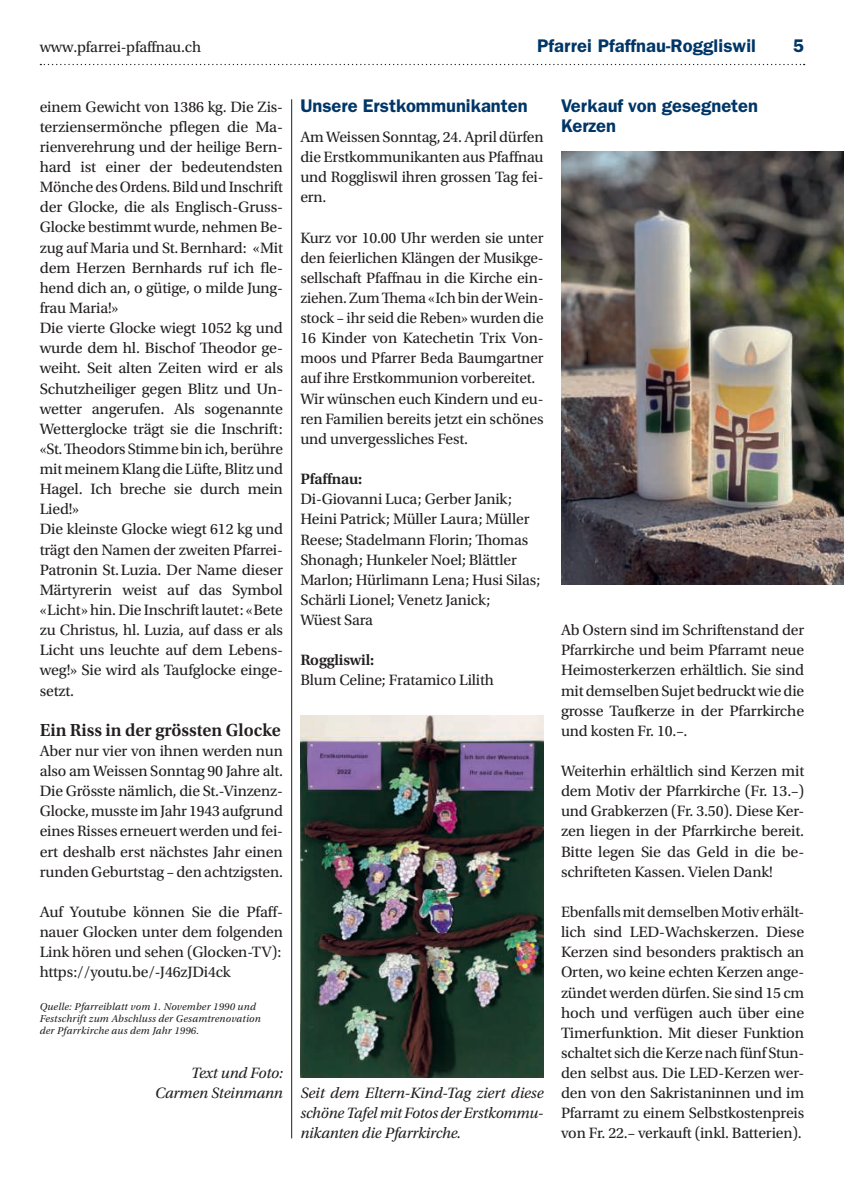
<style>
.page{position:relative;width:844px;height:1191px;background:#fff}
.page>*{position:absolute;margin:0;border:0;box-sizing:border-box;transform-origin:0 0}
.t1{font:600 18.38px/20.1px "ITC Franklin Gothic Std";color:#003667}
.t2{font:600 18.38px "Utopia Std";color:#231f20}
.t3{font:15.75px/20.1px "Utopia Std";letter-spacing:-.01em;color:#231f20;text-align:justify}
.t4{font:italic 15.75px/20.1px "Utopia Std";letter-spacing:-.01em;color:#231f20;text-align:right}
.t5{font:600 15.75px "Utopia Std";letter-spacing:-.01em;color:#231f20}
.t6{font:italic 10.5px/12.2px "Utopia Std";letter-spacing:.02em;color:#231f20}
</style>
<div class="page">
<svg style="left:40px;top:64px;width:764px;height:1px"></svg>
<img style="left:561px;top:152px;width:282px;height:433px">
<img style="left:300px;top:715px;width:243px;height:362px">
<hr style="left:291px;top:99px;width:1px;height:1039px;background:#231f20">
<p class="t3" style="left:40px;top:37px;width:163px">www.pfarrei-pfaffnau.ch</p>
<p class="t1" style="left:537px;top:36px;width:220px">Pfarrei Pfaffnau-Roggliswil</p>
<p class="t1" style="left:793px;top:36px;width:13px">5</p>
<p class="t3" style="left:40px;top:97px;width:245px;text-align:left">einem Gewicht von 1386 kg. Die Zis&shy;terziensermönche pflegen die Ma&shy;rienverehrung und der heilige Bern&shy;hard ist einer der bedeutendsten<br>Mönche des Ordens. Bild und Inschrift der Glocke, die als Englisch-Gruss-<br>Glocke bestimmt wurde, nehmen Be&shy;zug auf Maria und St.Bernhard: «Mit dem Herzen Bernhards ruf ich fle&shy;hend dich an, o gütige, o milde Jung&shy;frau Maria!»<br>Die vierte Glocke wiegt 1052 kg und wurde dem hl. Bischof Theodor ge&shy;weiht. Seit alten Zeiten wird er als<br>Schutzheiliger gegen Blitz und Un&shy;wetter angerufen. Als sogenannte<br>Wetterglocke trägt sie die Inschrift: «St.Theodors Stimme bin ich, berühre mit meinem Klang die Lüfte, Blitz und<br>Hagel. Ich breche sie durch mein<br>Lied!»<br>Die kleinste Glocke wiegt 612 kg und trägt den Namen der zweiten Pfarrei-<br>Patronin St.Luzia. Der Name dieser<br>Märtyrerin weist auf das Symbol «Licht» hin. Die Inschrift lautet: «Bete zu Christus, hl. Luzia, auf dass er als<br>Licht uns leuchte auf dem Lebens&shy;weg!» Sie wird als Taufglocke einge&shy;setzt.</p>
<p class="t2" style="left:40px;top:719px;width:242px">Ein Riss in der grössten Glocke</p>
<p class="t3" style="left:40px;top:741px;width:245px">Aber nur vier von ihnen werden nun also am Weissen Sonntag 90 Jahre alt.<br>Die Grösste nämlich, die St.-Vinzenz-Glocke, musste im Jahr 1943 aufgrund eines Risses erneuert werden und fei&shy;ert deshalb erst nächstes Jahr einen runden Geburtstag – den achtzigsten.</p>
<p class="t3" style="left:40px;top:902px;width:245px;text-align:left">Auf Youtube können Sie die Pfaff&shy;nauer Glocken unter dem folgenden Link hören und sehen (Glocken-TV): https://youtu.be/-J46zJDi4ck</p>
<p class="t6" style="left:40px;top:1000px;width:223px">Quelle: Pfarreiblatt vom 1. November 1990 und<br>Festschrift zum Abschluss der Gesamtrenovation der Pfarrkirche aus dem Jahr 1996.</p>
<p class="t4" style="left:155px;top:1063px;width:129px">Text und Foto:<br>Carmen Steinmann</p>
<p class="t1" style="left:300px;top:95px;width:229px">Unsere Erstkommunikanten</p>
<p class="t3" style="left:300px;top:127px;width:245px">Am Weissen Sonntag, 24. April dürfen die Erstkommunikanten aus Pfaffnau und Roggliswil ihren grossen Tag fei&shy;ern.</p>
<p class="t3" style="left:300px;top:228px;width:245px;text-align:left">Kurz vor 10.00 Uhr werden sie unter den feierlichen Klängen der Musikge&shy;sellschaft Pfaffnau in die Kirche ein&shy;ziehen. Zum Thema «Ich bin der Wein&shy;stock – ihr seid die Reben» wurden die 16 Kinder von Katechetin Trix Von&shy;moos und Pfarrer Beda Baumgartner auf ihre Erstkommunion vorbereitet.<br>Wir wünschen euch Kindern und eu&shy;ren Familien bereits jetzt ein schönes und unvergessliches Fest.</p>
<p class="t5" style="left:300px;top:470px;width:63px">Pfaffnau:</p>
<p class="t3" style="left:300px;top:489px;width:242px;text-align:left">Di-Giovanni Luca; Gerber Janik;<br>Heini Patrick; Müller Laura; Müller<br>Reese; Stadelmann Florin; Thomas<br>Shonagh; Hunkeler Noel; Blättler<br>Marlon; Hürlimann Lena; Husi Silas;<br>Schärli Lionel; Venetz Janick;<br>Wüest Sara</p>
<p class="t5" style="left:300px;top:651px;width:75px">Roggliswil:</p>
<p class="t3" style="left:300px;top:670px;width:195px">Blum Celine; Fratamico Lilith</p>
<p class="t4" style="left:300px;top:1083px;width:245px;text-align:justify">Seit dem Eltern-Kind-Tag ziert diese schöne Tafel mit Fotos der Erstkommu&shy;nikanten die Pfarrkirche.</p>
<p class="t1" style="left:561px;top:95px;width:198px">Verkauf von gesegneten<br>Kerzen</p>
<p class="t3" style="left:561px;top:620px;width:245px">Ab Ostern sind im Schriftenstand der Pfarrkirche und beim Pfarramt neue Heimosterkerzen erhältlich. Sie sind mit demselben Sujet bedruckt wie die grosse Taufkerze in der Pfarrkirche und kosten Fr. 10.–.</p>
<p class="t3" style="left:561px;top:761px;width:245px">Weiterhin erhältlich sind Kerzen mit dem Motiv der Pfarrkirche (Fr. 13.–) und Grabkerzen (Fr. 3.50). Diese Ker&shy;zen liegen in der Pfarrkirche bereit.<br>Bitte legen Sie das Geld in die be&shy;schrifteten Kassen. Vielen Dank!</p>
<p class="t3" style="left:561px;top:902px;width:245px">Ebenfalls mit demselben Motiv erhält&shy;lich sind LED-Wachskerzen. Diese Kerzen sind besonders praktisch an Orten, wo keine echten Kerzen ange&shy;zündet werden dürfen. Sie sind 15 cm hoch und verfügen auch über eine Timerfunktion. Mit dieser Funktion schaltet sich die Kerze nach fünf Stun&shy;den selbst aus. Die LED-Kerzen wer&shy;den von den Sakristaninnen und im Pfarramt zu einem Selbstkostenpreis von Fr. 22.– verkauft (inkl. Batterien).</p>
</div>
